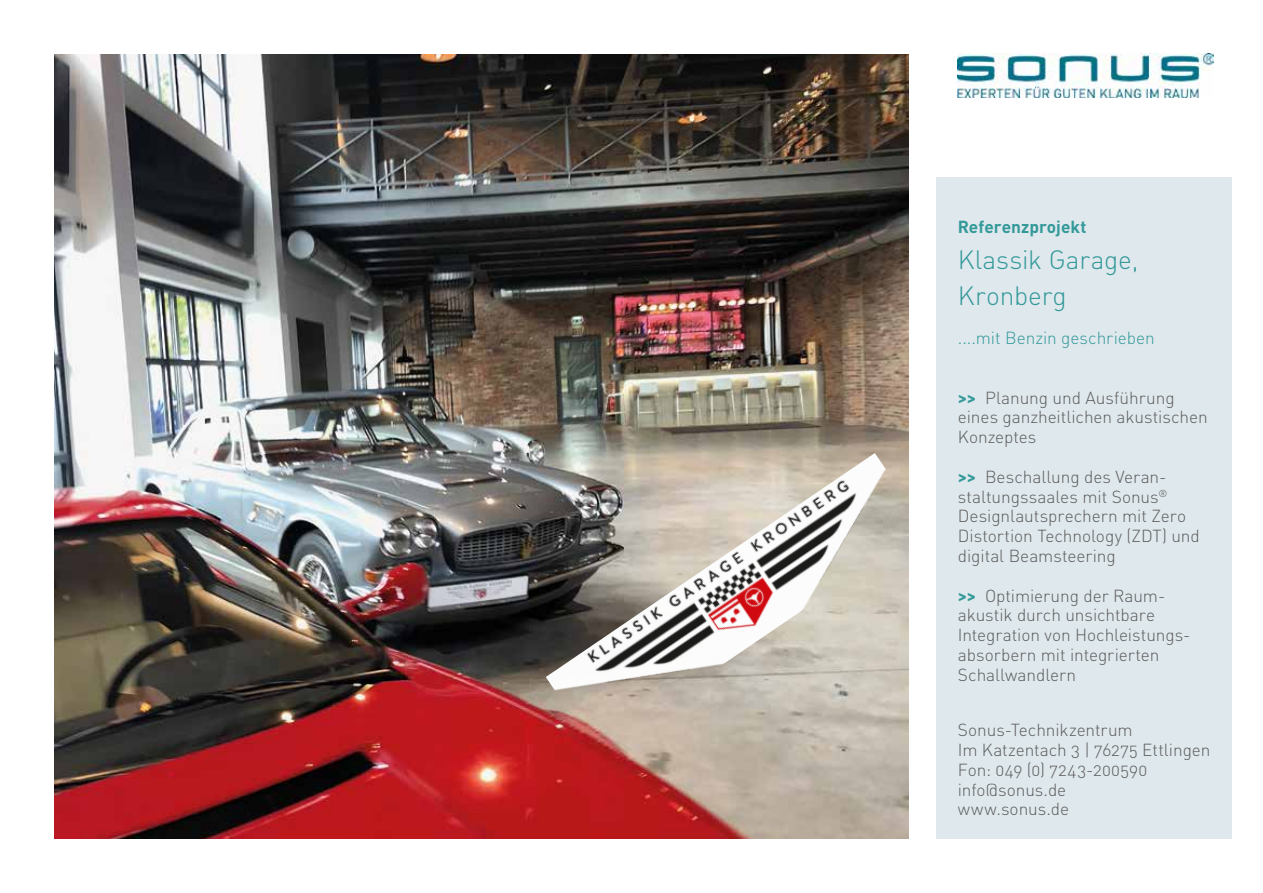
<style>
.page{position:relative;width:1263px;height:893px;background:#fff}
.page>*{position:absolute;margin:0;border:0;box-sizing:border-box;transform-origin:0 0}
.t1{font:26.25px/36px "DIN Light Alternate";letter-spacing:-.005em;color:#399}
.t2{font:17.25px/19.8px "DIN Light Alternate";letter-spacing:-.005em;color:#5c5c5b}
.t3{font:17.25px "DIN Light Alternate";letter-spacing:-.005em;color:#399}
.t4{font:700 17.25px "DIN";color:#399}
.s1{font-family:"DIN";font-weight:700;color:#399}
</style>
<div class="page">
<img style="left:957px;top:54px;width:256px;height:44px">
<div style="left:936px;top:178px;width:296px;height:661px;background:#dfe8ed"></div>
<img style="left:54px;top:54px;width:855px;height:785px">
<img style="left:546px;top:453px;width:363px;height:298px">
<p class="t4" style="left:958px;top:215px;width:130px">Referenzprojekt</p>
<h1 class="t1" style="left:958px;top:241px;width:182px">Klassik Garage,<br>Kronberg</h1>
<p class="t3" style="left:958px;top:327px;width:198px">....mit Benzin geschrieben</p>
<p class="t2" style="left:958px;top:387px;width:251px"><span class="s1">&gt;&gt;</span> Planung und Ausführung eines ganzheitlichen akustischen<br>Konzeptes</p>
<p class="t2" style="left:958px;top:466px;width:244px"><span class="s1">&gt;&gt;</span> Beschallung des Veran&shy;staltungssaales mit Sonus<sup>®<br></sup>Designlautsprechern mit Zero<br>Distortion Technology (ZDT) und digital Beamsteering</p>
<p class="t2" style="left:958px;top:585px;width:234px"><span class="s1">&gt;&gt;</span> Optimierung der Raum&shy;akustik durch unsichtbare<br>Integration von Hochleistungs&shy;absorbern mit integrierten<br>Schallwandlern</p>
<p class="t2" style="left:958px;top:720px;width:254px">Sonus-Technikzentrum<br>Im Katzentach 3 | 76275 Ettlingen<br>Fon: 049 (0) 7243-200590 info@sonus.de<br>www.sonus.de</p>
</div>
